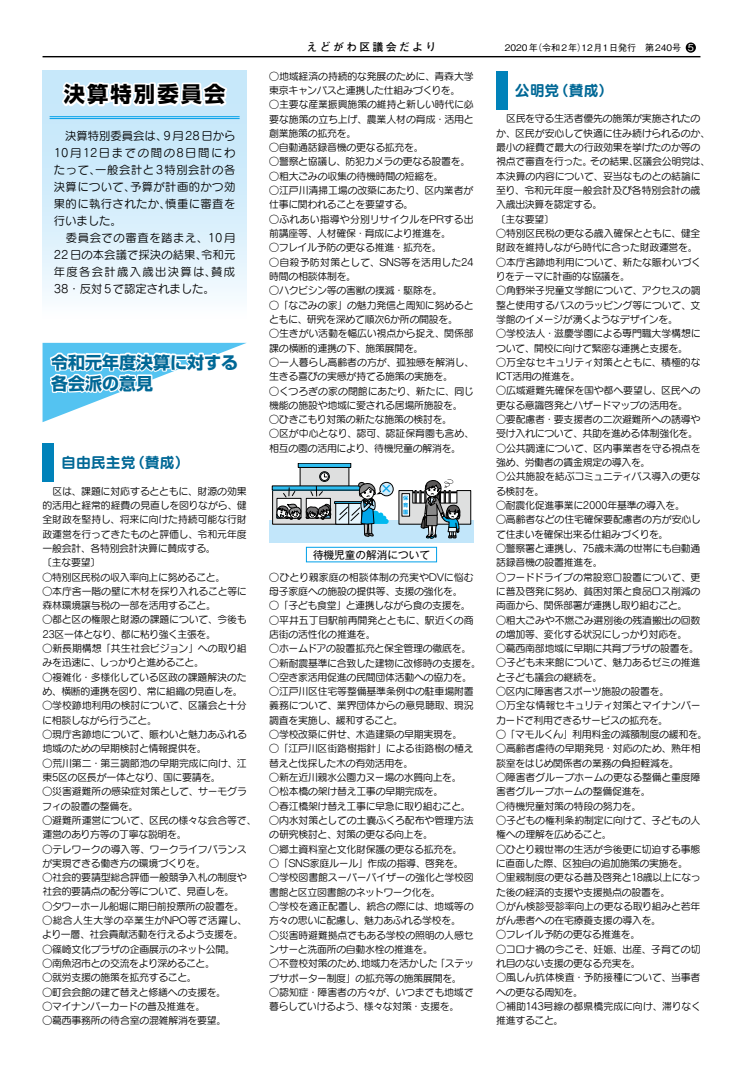
<style>
.page{position:relative;width:743px;height:1080px;background:#fff}
.page>*{position:absolute;margin:0;border:0;box-sizing:border-box;transform-origin:0 0}
.t1{font:700 21.3px "Shin Go Pro";letter-spacing:.1em;color:#000}
.t2{font:700 17px/21.3px "Shin Go Pro";color:#006896}
.t3{font:14.9px "Seurat Pro B";color:#006896}
.t4{font:700 11.9px "Koz Go Pr 6 N";color:#00a0e9}
.t5{font:11.3px/17px "Seurat Pro M";letter-spacing:.035em;color:#000}
.t6{font:700 11px "Futo Go B101 Pro";letter-spacing:.2em;color:#000}
.t7{font:10.6px "Gothic MB101 Pro";color:#000}
.t8{font:9.9px/14.3px "Seurat Pro M";letter-spacing:-.025em;color:#000}
.t9{font:500 9px "Gothic BBB Pro";color:#000}
.t10{font:700 5.2px/6.8px "Jun 501 Pro";color:#00a0e9;text-align:justify}
.s1{font-size:9.6px;color:#fff}
</style>
<div class="page">
<div style="left:43px;top:71px;width:204px;height:251px;background:linear-gradient(to bottom,#bbe3f9,#f5fbfe)"></div>
<hr style="left:43px;top:56px;width:657px;height:1px;background:#000">
<div style="left:685px;top:43px;width:11px;height:10px;background:#000;border-radius:50%"></div>
<svg style="left:59px;top:79px;width:178px;height:32px"></svg>
<hr style="left:50px;top:116px;width:190px;height:1px;background:#00a0e9">
<hr style="left:50px;top:118px;width:190px;height:1px;background:#00a0e9">
<svg style="left:43px;top:343px;width:203px;height:79px"></svg>
<div style="left:43px;top:443px;width:11px;height:39px;background:#0082ba"></div>
<div style="left:269px;top:520px;width:204px;height:22px;background:#c2e6fa"></div>
<div style="left:272px;top:489px;width:96px;height:35px;border:1px solid #000"></div>
<div style="left:300px;top:467px;width:49px;height:22px;background:#dedfdf"></div>
<hr style="left:298px;top:463px;width:53px;height:4px;background:#2ebdf0">
<div style="left:298px;top:463px;width:53px;height:5px;border:1px solid #000"></div>
<div style="left:320px;top:472px;width:9px;height:9px;background:#212629;border-radius:50%"></div>
<div style="left:319px;top:472px;width:10px;height:10px;border:1px solid #000;border-radius:50%"></div>
<div style="left:320px;top:472px;width:8px;height:9px;border:1px solid #000;border-radius:50%"></div>
<svg style="left:276px;top:474px;width:195px;height:65px"></svg>
<div style="left:306px;top:547px;width:131px;height:15px;border:1px solid #00a0e9"></div>
<div style="left:496px;top:71px;width:11px;height:38px;background:#0082ba"></div>
<h1 class="t1" style="left:64px;top:77px;width:163px">決算特別委員会</h1>
<p class="t5" style="left:54px;top:127px;width:183px">　決算特別委員会は、9月28日から<br>10月12日までの間の8日間にわたって、一般会計と3特別会計の各決算について、予算が計画的かつ効果的に執行されたか、慎重に審査を行いました。<br>　委員会での審査を踏まえ、10月<br>22日の本会議で採決の結果、令和元年度各会計歳入歳出決算は、賛成<br>38・反対5で認定されました。</p>
<h2 class="t2" style="left:51px;top:350px;width:189px">令和元年度決算に対する各会派の意見</h2>
<h3 class="t3" style="left:61px;top:452px;width:130px">自由民主党（賛成）</h3>
<p class="t8" style="left:42px;top:483px;width:206px">　区は、課題に対応するとともに、財源の効果的活用と経常的経費の見直しを図りながら、健全財政を堅持し、将来に向けた持続可能な行財政運営を行ってきたものと評価し、令和元年度一般会計、各特別会計決算に賛成する。<br>〔主な要望〕</p>
<p class="t8" style="left:42px;top:569px;width:184px">○特別区民税の収入率向上に努めること。</p>
<p class="t8" style="left:42px;top:584px;width:206px">○本庁舎一階の壁に木材を採り入れること等に森林環境譲与税の一部を活用すること。</p>
<p class="t8" style="left:42px;top:612px;width:206px">○都と区の権限と財源の課題について、今後も<br>23区一体となり、都に粘り強く主張を。</p>
<p class="t8" style="left:42px;top:641px;width:206px">○新長期構想「共生社会ビジョン」への取り組みを迅速に、しっかりと進めること。</p>
<p class="t8" style="left:42px;top:670px;width:206px">○複雑化・多様化している区政の課題解決のため、横断的連携を図り、常に組織の見直しを。</p>
<p class="t8" style="left:42px;top:698px;width:206px">○学校跡地利用の検討について、区議会と十分に相談しながら行うこと。</p>
<p class="t8" style="left:42px;top:727px;width:206px">○現庁舎跡地について、賑わいと魅力あふれる地域のための早期検討と情報提供を。</p>
<p class="t8" style="left:42px;top:755px;width:206px">○荒川第二・第三調節池の早期完成に向け、江東5区の区長が一体となり、国に要請を。</p>
<p class="t8" style="left:42px;top:784px;width:206px">○災害避難所の感染症対策として、サーモグラフィの設置の整備を。</p>
<p class="t8" style="left:42px;top:813px;width:215px">○避難所運営について、区民の様々な会合等で、運営のあり方等の丁寧な説明を。</p>
<p class="t8" style="left:42px;top:841px;width:206px">○テレワークの導入等、ワークライフバランスが実現できる働き方の環境づくりを。</p>
<p class="t8" style="left:42px;top:870px;width:206px">○社会的要請型総合評価一般競争入札の制度や社会的要請点の配分等について、見直しを。</p>
<p class="t8" style="left:42px;top:899px;width:203px">○タワーホール船堀に期日前投票所の設置を。</p>
<p class="t8" style="left:42px;top:913px;width:206px">○総合人生大学の卒業生がNPO等で活躍し、より一層、社会貢献活動を行えるよう支援を。</p>
<p class="t8" style="left:42px;top:942px;width:194px">○篠崎文化プラザの企画展示のネット公開。</p>
<p class="t8" style="left:42px;top:956px;width:174px">○南魚沼市との交流をより深めること。</p>
<p class="t8" style="left:42px;top:970px;width:156px">○就労支援の施策を拡充すること。</p>
<p class="t8" style="left:42px;top:985px;width:185px">○町会会館の建て替えと修繕への支援を。</p>
<p class="t8" style="left:42px;top:999px;width:164px">○マイナンバーカードの普及推進を。</p>
<p class="t8" style="left:42px;top:1013px;width:185px">○葛西事務所の待合室の混雑解消を要望。</p>
<p class="t6" style="left:307px;top:38px;width:131px">えどがわ区議会だより</p>
<p class="t9" style="left:505px;top:40px;width:190px">2020年（令和2年）12月1日発行　第240号 <span class="s1">5</span></p>
<h3 class="t3" style="left:515px;top:80px;width:100px">公明党（賛成）</h3>
<p class="t8" style="left:496px;top:111px;width:216px">　区民を守る生活者優先の施策が実施されたのか、区民が安心して快適に住み続けられるのか、最小の経費で最大の行政効果を挙げたのか等の視点で審査を行った。その結果、区議会公明党は、本決算の内容について、妥当なものとの結論に至り、令和元年度一般会計及び各特別会計の歳入歳出決算を認定する。<br>〔主な要望〕</p>
<p class="t8" style="left:496px;top:226px;width:206px">○特別区民税の更なる歳入確保とともに、健全財政を維持しながら時代に合った財政運営を。</p>
<p class="t8" style="left:496px;top:254px;width:207px">○本庁舎跡地利用について、新たな賑わいづくりをテーマに計画的な協議を。</p>
<p class="t8" style="left:496px;top:283px;width:206px;text-align:justify">○角野栄子児童文学館について、アクセスの調整と使用するバスのラッピング等について、文学館のイメージが湧くようなデザインを。</p>
<p class="t8" style="left:496px;top:326px;width:206px">○学校法人・滋慶学園による専門職大学構想について、開校に向けて緊密な連携と支援を。</p>
<p class="t8" style="left:496px;top:355px;width:206px">○万全なセキュリティ対策とともに、積極的な<br>ICT活用の推進を。</p>
<p class="t8" style="left:496px;top:383px;width:206px">○広域避難先確保を国や都へ要望し、区民への更なる意識啓発とハザードマップの活用を。</p>
<p class="t8" style="left:496px;top:412px;width:206px">○要配慮者・要支援者の二次避難所への誘導や受け入れについて、共助を進める体制強化を。</p>
<p class="t8" style="left:496px;top:441px;width:206px">○公共調達について、区内事業者を守る視点を強め、労働者の賃金規定の導入を。</p>
<p class="t8" style="left:496px;top:469px;width:206px">○公共施設を結ぶコミュニティバス導入の更なる検討を。</p>
<p class="t8" style="left:496px;top:498px;width:190px">○耐震化促進事業に2000年基準の導入を。</p>
<p class="t8" style="left:496px;top:512px;width:206px">○高齢者などの住宅確保要配慮者の方が安心して住まいを確保出来る仕組みづくりを。</p>
<p class="t8" style="left:496px;top:541px;width:206px">○警察署と連携し、75歳未満の世帯にも自動通話録音機の設置推進を。</p>
<p class="t8" style="left:496px;top:569px;width:206px;text-align:justify">○フードドライブの常設窓口設置について、更に普及啓発に努め、貧困対策と食品ロス削減の両面から、関係部署が連携し取り組むこと。</p>
<p class="t8" style="left:496px;top:612px;width:206px">○粗大ごみや不燃ごみ選別後の残渣搬出の回数の増加等、変化する状況にしっかり対応を。</p>
<p class="t8" style="left:496px;top:641px;width:204px">○葛西南部地域に早期に共育プラザの設置を。</p>
<p class="t8" style="left:496px;top:655px;width:206px">○子ども未来館について、魅力あるゼミの推進と子ども議会の継続を。</p>
<p class="t8" style="left:496px;top:684px;width:175px">○区内に障害者スポーツ施設の設置を。</p>
<p class="t8" style="left:496px;top:698px;width:206px">○万全な情報セキュリティ対策とマイナンバーカードで利用できるサービスの拡充を。</p>
<p class="t8" style="left:496px;top:727px;width:213px">○「マモルくん」利用料金の減額制度の緩和を。</p>
<p class="t8" style="left:496px;top:741px;width:206px">○高齢者虐待の早期発見・対応のため、熟年相談室をはじめ関係者の業務の負担軽減を。</p>
<p class="t8" style="left:496px;top:770px;width:206px">○障害者グループホームの更なる整備と重度障害者グループホームの整備促進を。</p>
<p class="t8" style="left:496px;top:798px;width:147px">○待機児童対策の特段の努力を。</p>
<p class="t8" style="left:496px;top:813px;width:206px">○子どもの権利条約制定に向けて、子どもの人権への理解を広めること。</p>
<p class="t8" style="left:496px;top:841px;width:206px">○ひとり親世帯の生活が今後更に切迫する事態に直面した際、区独自の追加施策の実施を。</p>
<p class="t8" style="left:496px;top:870px;width:206px">○里親制度の更なる普及啓発と18歳以上になった後の経済的支援や支援拠点の設置を。</p>
<p class="t8" style="left:496px;top:899px;width:206px">○がん検診受診率向上の更なる取り組みと若年がん患者への在宅療養支援の導入を。</p>
<p class="t8" style="left:496px;top:927px;width:146px">○フレイル予防の更なる推進を。</p>
<p class="t8" style="left:496px;top:942px;width:206px">○コロナ禍の今こそ、妊娠、出産、子育ての切れ目のない支援の更なる充実を。</p>
<p class="t8" style="left:496px;top:970px;width:206px">○風しん抗体検査・予防接種について、当事者への更なる周知を。</p>
<p class="t8" style="left:496px;top:999px;width:206px">○補助143号線の都県橋完成に向け、滞りなく推進すること。</p>
<p class="t8" style="left:269px;top:68px;width:206px">○地域経済の持続的な発展のために、青森大学東京キャンパスと連携した仕組みづくりを。</p>
<p class="t8" style="left:269px;top:97px;width:206px;text-align:justify">○主要な産業振興施策の維持と新しい時代に必要な施策の立ち上げ、農業人材の育成・活用と創業施策の拡充を。</p>
<p class="t8" style="left:269px;top:140px;width:156px">○自動通話録音機の更なる拡充を。</p>
<p class="t8" style="left:269px;top:154px;width:202px">○警察と協議し、防犯カメラの更なる設置を。</p>
<p class="t8" style="left:269px;top:169px;width:176px">○粗大ごみの収集の待機時間の短縮を。</p>
<p class="t8" style="left:269px;top:183px;width:206px">○江戸川清掃工場の改築にあたり、区内業者が仕事に関われることを要望する。</p>
<p class="t8" style="left:269px;top:212px;width:206px">○ふれあい指導や分別リサイクルをPRする出前講座等、人材確保・育成により推進を。</p>
<p class="t8" style="left:269px;top:240px;width:174px">○フレイル予防の更なる推進・拡充を。</p>
<p class="t8" style="left:269px;top:255px;width:206px">○自殺予防対策として、SNS等を活用した24時間の相談体制を。</p>
<p class="t8" style="left:269px;top:283px;width:174px">○ハクビシン等の害獣の撲滅・駆除を。</p>
<p class="t8" style="left:269px;top:297px;width:206px">○「なごみの家」の魅力発信と周知に努めるとともに、研究を深めて順次6か所の開設を。</p>
<p class="t8" style="left:269px;top:326px;width:206px">○生きがい活動を幅広い視点から捉え、関係部課の横断的連携の下、施策展開を。</p>
<p class="t8" style="left:269px;top:355px;width:206px">○一人暮らし高齢者の方が、孤独感を解消し、生きる喜びの実感が持てる施策の実施を。</p>
<p class="t8" style="left:269px;top:383px;width:206px">○くつろぎの家の閉館にあたり、新たに、同じ機能の施設や地域に愛される居場所施設を。</p>
<p class="t8" style="left:269px;top:412px;width:184px">○ひきこもり対策の新たな施策の検討を。</p>
<p class="t8" style="left:269px;top:426px;width:206px">○区が中心となり、認可、認証保育園も含め、相互の園の活用により、待機児童の解消を。</p>
<p class="t4" style="left:380px;top:482px;width:13px">×</p>
<p class="t10" style="left:403px;top:494px;width:7px">保育園</p>
<p class="t7" style="left:313px;top:546px;width:118px">待機児童の解消について</p>
<p class="t8" style="left:269px;top:569px;width:206px">○ひとり親家庭の相談体制の充実やDVに悩む母子家庭への施設の提供等、支援の強化を。</p>
<p class="t8" style="left:269px;top:598px;width:203px">○「子ども食堂」と連携しながら食の支援を。</p>
<p class="t8" style="left:269px;top:612px;width:206px">○平井五丁目駅前再開発とともに、駅近くの商店街の活性化の推進を。</p>
<p class="t8" style="left:269px;top:641px;width:203px">○ホームドアの設置拡充と保全管理の徹底を。</p>
<p class="t8" style="left:269px;top:655px;width:213px">○新耐震基準に合致した建物に改修時の支援を。</p>
<p class="t8" style="left:269px;top:670px;width:204px">○空き家活用促進の民間団体活動への協力を。</p>
<p class="t8" style="left:269px;top:684px;width:206px;text-align:justify">○江戸川区住宅等整備基準条例中の駐車場附置義務について、業界団体からの意見聴取、現況調査を実施し、緩和すること。</p>
<p class="t8" style="left:269px;top:727px;width:194px">○学校改築に併せ、木造建築の早期実現を。</p>
<p class="t8" style="left:269px;top:741px;width:206px">○「江戸川区街路樹指針」による街路樹の植え替えと伐採した木の有効活用を。</p>
<p class="t8" style="left:269px;top:770px;width:194px">○新左近川親水公園カヌー場の水質向上を。</p>
<p class="t8" style="left:269px;top:784px;width:176px">○松本橋の架け替え工事の早期完成を。</p>
<p class="t8" style="left:269px;top:799px;width:203px">○春江橋架け替え工事に早急に取り組むこと。</p>
<p class="t8" style="left:269px;top:813px;width:206px">○内水対策としての土嚢ふくろ配布や管理方法の研究検討と、対策の更なる向上を。</p>
<p class="t8" style="left:269px;top:841px;width:195px">○郷土資料室と文化財保護の更なる拡充を。</p>
<p class="t8" style="left:269px;top:856px;width:196px">○「SNS家庭ルール」作成の指導、啓発を。</p>
<p class="t8" style="left:269px;top:870px;width:206px">○学校図書館スーパーバイザーの強化と学校図書館と区立図書館のネットワーク化を。</p>
<p class="t8" style="left:269px;top:899px;width:206px">○学校を適正配置し、統合の際には、地域等の方々の思いに配慮し、魅力あふれる学校を。</p>
<p class="t8" style="left:269px;top:927px;width:206px">○災害時避難拠点でもある学校の照明の人感センサーと洗面所の自動水栓の推進を。</p>
<p class="t8" style="left:269px;top:956px;width:206px">○不登校対策のため、地域力を活かした「ステップサポーター制度」の拡充等の施策展開を。</p>
<p class="t8" style="left:269px;top:985px;width:206px">○認知症・障害者の方々が、いつまでも地域で暮らしていけるよう、様々な対策・支援を。</p>
</div>
